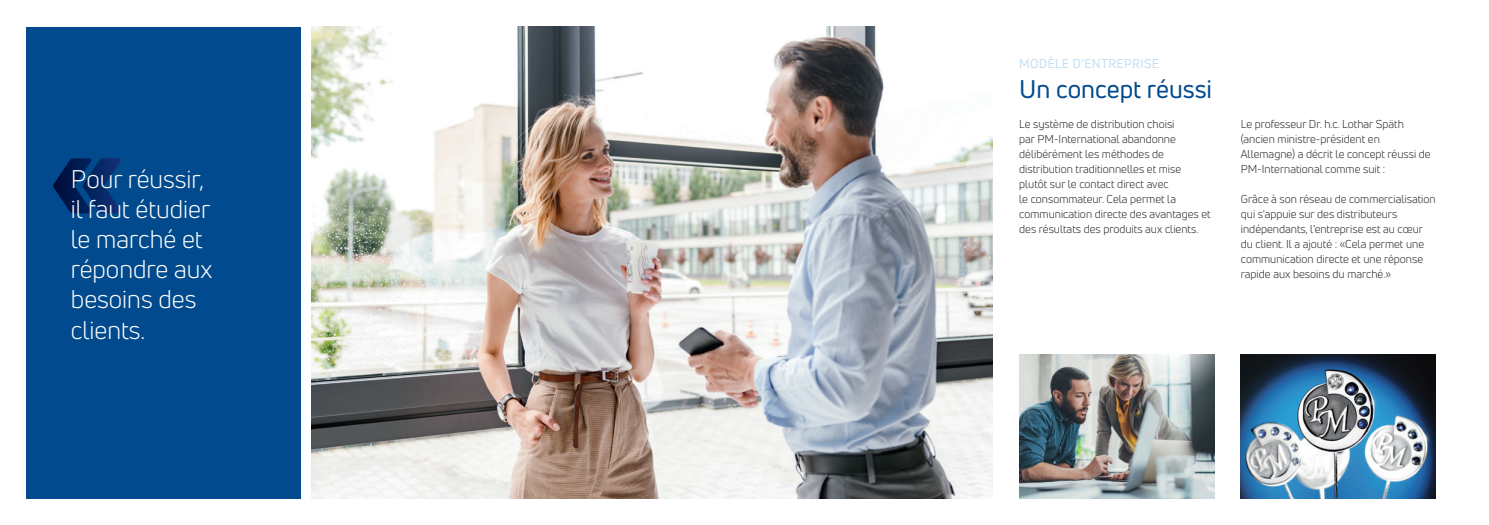
<style>
.page{position:relative;width:1489px;height:525px;background:#fff}
.page>*{position:absolute;margin:0;border:0;box-sizing:border-box;transform-origin:0 0}
.t1{font:25px/30px "Uni Neue";color:#fff}
.t2{font:25px "Uni Neue";color:#004a8d}
.t3{font:12.5px "Uni Neue";letter-spacing:.025em;color:#c2dff2}
.t4{font:11.25px/15px "Uni Neue";color:#231f20}
</style>
<div class="page">
<img style="left:312px;top:27px;width:680px;height:471px">
<div style="left:27px;top:27px;width:274px;height:471px;background:#004a8d"></div>
<img style="left:53px;top:158px;width:68px;height:55px">
<img style="left:1240px;top:354px;width:195px;height:144px">
<img style="left:1019px;top:354px;width:195px;height:144px">
<h1 class="t1" style="left:71px;top:164px;width:143px">Pour réussir, il faut étudier le marché et répondre aux besoins des clients.</h1>
<p class="t3" style="left:1019px;top:56px;width:141px">MODÈLE D’ENTREPRISE</p>
<h1 class="t2" style="left:1019px;top:74px;width:194px">Un concept réussi</h1>
<p class="t4" style="left:1019px;top:117px;width:193px">Le système de distribution choisi<br>par PM-International abandonne délibérément les méthodes de distribution traditionnelles et mise plutôt sur le contact direct avec<br>le consommateur. Cela permet la communication directe des avantages et des résultats des produits aux clients.</p>
<p class="t4" style="left:1240px;top:117px;width:191px">Le professeur Dr. h.c. Lothar Späth (ancien ministre-président en Allemagne) a décrit le concept réussi de PM-International comme suit :</p>
<p class="t4" style="left:1240px;top:192px;width:196px">Grâce à son réseau de commercialisation qui s’appuie sur des distributeurs indépendants, l’entreprise est au cœur du client. Il a ajouté : «Cela permet une communication directe et une réponse rapide aux besoins du marché.»</p>
</div>
